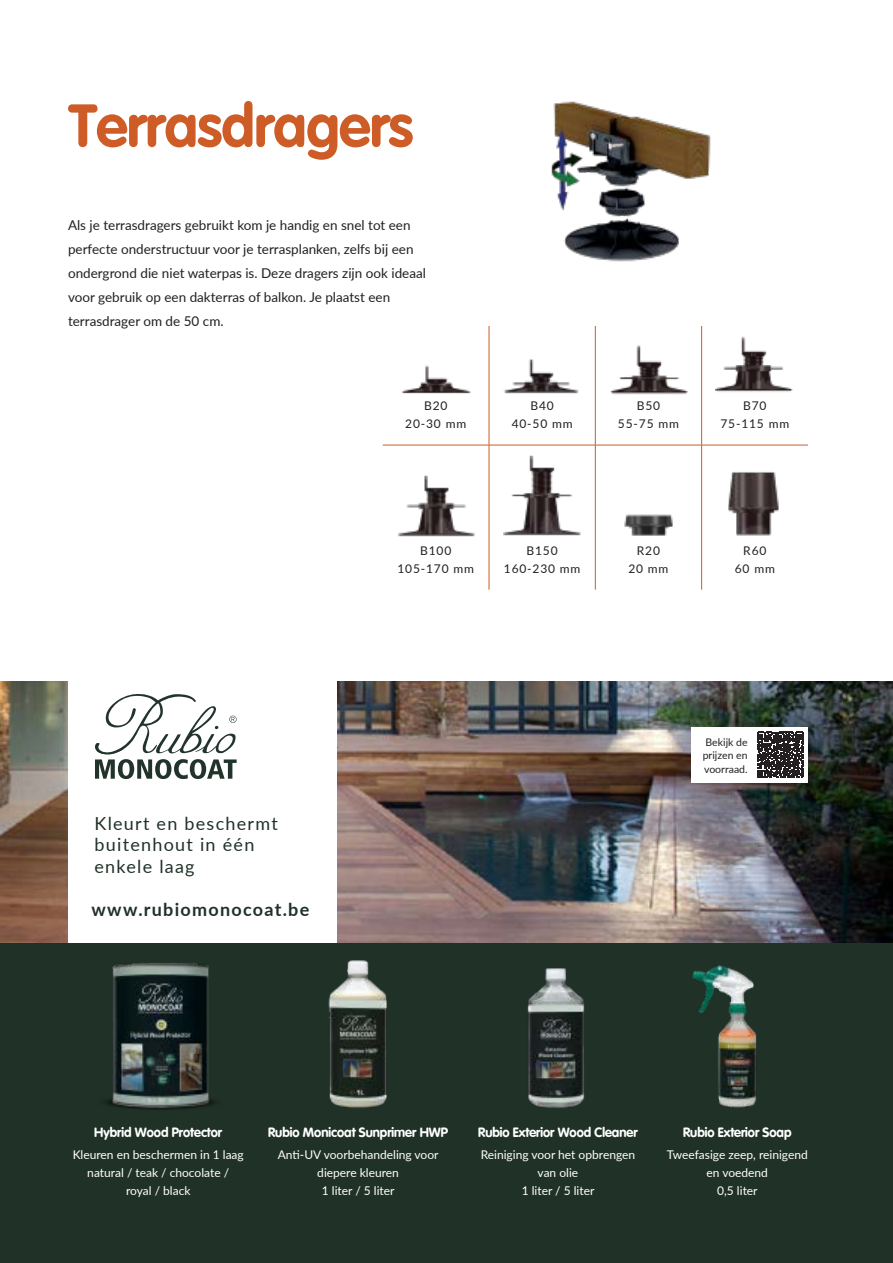
<style>
.page{position:relative;width:893px;height:1263px;background:#fff}
.page>*{position:absolute;margin:0;border:0;box-sizing:border-box;transform-origin:0 0}
.t1{font:700 60px "Vag Rounded";color:#ce5c27}
.t2{font:18px/21.6px "Lato";letter-spacing:.07em;color:#203228}
.t3{font:700 18px "Lato";letter-spacing:.07em;color:#203228}
.t4{font:13.5px/24px "Lato";color:#231f20}
.t5{font:700 13.5px "Vag Rounded";color:#fff}
.t6{font:12px/18px "Lato";color:#fff;text-align:center}
.t7{font:12px/18px "Lato";letter-spacing:.07em;color:#231f20;text-align:center}
.t8{font:10.5px/13.5px "Lato";color:#231f20;text-align:justify}
</style>
<div class="page">
<div style="left:0;top:943px;width:893px;height:320px;background:#203228"></div>
<img style="left:0;top:681px;width:893px;height:262px">
<img style="left:551px;top:101px;width:160px;height:161px">
<hr style="left:489px;top:326px;width:1px;height:119px;background:#ce5c27">
<hr style="left:489px;top:445px;width:1px;height:145px;background:#ce5c27">
<hr style="left:701px;top:326px;width:1px;height:119px;background:#ce5c27">
<hr style="left:701px;top:445px;width:1px;height:145px;background:#ce5c27">
<hr style="left:595px;top:326px;width:1px;height:119px;background:#ce5c27">
<hr style="left:595px;top:445px;width:1px;height:145px;background:#ce5c27">
<hr style="left:383px;top:445px;width:106px;height:1px;background:#ce5c27">
<hr style="left:489px;top:445px;width:106px;height:1px;background:#ce5c27">
<hr style="left:595px;top:445px;width:107px;height:1px;background:#ce5c27">
<hr style="left:702px;top:445px;width:106px;height:1px;background:#ce5c27">
<img style="left:503px;top:359px;width:76px;height:35px">
<img style="left:610px;top:345px;width:77px;height:50px">
<img style="left:715px;top:336px;width:77px;height:56px">
<img style="left:398px;top:475px;width:77px;height:62px">
<img style="left:504px;top:455px;width:76px;height:81px">
<img style="left:401px;top:365px;width:70px;height:29px">
<img style="left:624px;top:514px;width:49px;height:22px">
<img style="left:728px;top:472px;width:51px;height:64px">
<img style="left:106px;top:963px;width:109px;height:147px">
<div style="left:68px;top:679px;width:269px;height:264px;background:#fff"></div>
<svg style="left:95px;top:694px;width:142px;height:85px"></svg>
<img style="left:692px;top:965px;width:65px;height:143px">
<img style="left:527px;top:968px;width:58px;height:140px">
<img style="left:328px;top:960px;width:59px;height:148px">
<div style="left:692px;top:727px;width:116px;height:55px;background:#fff"></div>
<svg style="left:757px;top:732px;width:46px;height:46px;background:#434040"></svg>
<h1 class="t1" style="left:69px;top:91px;width:345px">Terrasdragers</h1>
<p class="t4" style="left:68px;top:212px;width:359px">Als je terrasdragers gebruikt kom je handig en snel tot een perfecte onderstructuur voor je terrasplanken, zelfs bij een ondergrond die niet waterpas is. Deze dragers zijn ook ideaal voor gebruik op een dakterras of balkon. Je plaatst een terrasdrager om de 50 cm.</p>
<p class="t7" style="left:405px;top:396px;width:62px">B20<br>20-30 mm</p>
<p class="t7" style="left:512px;top:396px;width:62px">B40<br>40-50 mm</p>
<p class="t7" style="left:618px;top:396px;width:62px">B50<br>55-75 mm</p>
<p class="t7" style="left:720px;top:396px;width:70px">B70<br>75-115 mm</p>
<p class="t7" style="left:397px;top:541px;width:78px">B100<br>105-170 mm</p>
<p class="t7" style="left:504px;top:541px;width:78px">B150<br>160-230 mm</p>
<p class="t7" style="left:628px;top:541px;width:42px">R20<br>20 mm</p>
<p class="t7" style="left:735px;top:541px;width:42px">R60<br>60 mm</p>
<h2 class="t2" style="left:94px;top:811px;width:185px">Kleurt en beschermt buitenhout in één enkele laag</h2>
<h2 class="t3" style="left:92px;top:896px;width:219px">www.rubiomonocoat.be</h2>
<p class="t8" style="left:703px;top:734px;width:46px">Bekijk de prijzen en voorraad.</p>
<p class="t5" style="left:94px;top:1125px;width:129px">Hybrid Wood Protector</p>
<p class="t6" style="left:73px;top:1145px;width:173px">Kleuren en beschermen in 1 laag natural / teak / chocolate /<br>royal / black</p>
<p class="t5" style="left:268px;top:1125px;width:181px">Rubio Monicoat Sunprimer HWP</p>
<p class="t6" style="left:278px;top:1145px;width:162px">Anti-UV voorbehandeling voor diepere kleuren<br>1 liter / 5 liter</p>
<p class="t5" style="left:478px;top:1125px;width:161px">Rubio Exterior Wood Cleaner</p>
<p class="t6" style="left:481px;top:1145px;width:156px">Reiniging voor het opbrengen van olie<br>1 liter / 5 liter</p>
<p class="t5" style="left:683px;top:1125px;width:110px">Rubio Exterior Soap</p>
<p class="t6" style="left:667px;top:1145px;width:143px">Tweefasige zeep, reinigend en voedend<br>0,5 liter</p>
</div>
